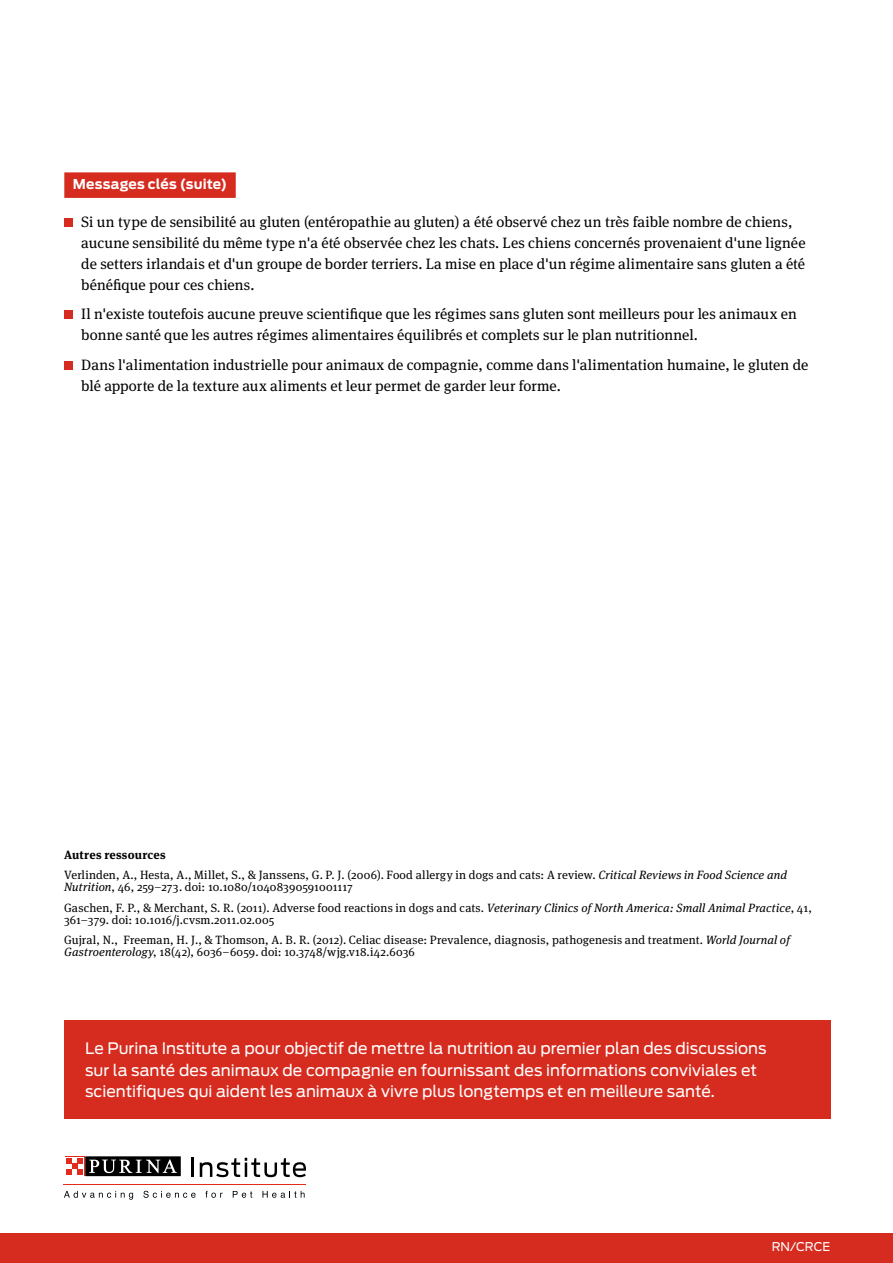
<style>
.page{position:relative;width:893px;height:1263px;background:#fff}
.page>*{position:absolute;margin:0;border:0;box-sizing:border-box;transform-origin:0 0}
.t1{font:15.75px/21.8px "Antenna";color:#fff}
.t2{font:15px/21px "Meta Serif Pro";letter-spacing:.005em;color:#000}
.t3{font:700 13.5px "Antenna";letter-spacing:.01em;color:#fff}
.t4{font:12px/20.5px "Meta Serif Pro";letter-spacing:.01em;color:#000}
.t5{font:12px "Antenna";letter-spacing:-.005em;color:#fff}
.s1{font-weight:700}
.s2{font-style:italic}
</style>
<div class="page">
<div style="left:0;top:1233px;width:893px;height:30px;background:#d62b1f"></div>
<hr style="left:64px;top:1184px;width:242px;height:1px;background:#e52a1b">
<svg style="left:192px;top:1158px;width:2px;height:19px"></svg>
<svg style="left:200px;top:1158px;width:106px;height:19px"></svg>
<svg style="left:64px;top:1191px;width:69px;height:9px"></svg>
<svg style="left:143px;top:1191px;width:53px;height:7px"></svg>
<svg style="left:205px;top:1191px;width:18px;height:7px"></svg>
<svg style="left:233px;top:1191px;width:19px;height:7px"></svg>
<svg style="left:262px;top:1191px;width:43px;height:7px"></svg>
<svg style="left:85px;top:1176px;width:96px;height:1px"></svg>
<svg style="left:65px;top:1156px;width:20px;height:20px"></svg>
<div style="left:85px;top:1156px;width:96px;height:20px;background:#000"></div>
<svg style="left:89px;top:1159px;width:88px;height:14px"></svg>
<div style="left:65px;top:1157px;width:19px;height:18px;background:#fff"></div>
<svg style="left:66px;top:1158px;width:17px;height:17px"></svg>
<div style="left:64px;top:172px;width:172px;height:26px;background:#d62b1f"></div>
<div style="left:64px;top:218px;width:9px;height:9px;background:#d62b1f"></div>
<div style="left:64px;top:311px;width:9px;height:8px;background:#d62b1f"></div>
<div style="left:64px;top:361px;width:9px;height:9px;background:#d62b1f"></div>
<div style="left:64px;top:1020px;width:766px;height:99px;background:#d62b1f"></div>
<p class="t3" style="left:73px;top:175px;width:156px">Messages clés (suite)</p>
<p class="t2" style="left:81px;top:210px;width:726px">Si un type de sensibilité au gluten (entéropathie au gluten) a été observé chez un très faible nombre de chiens, aucune sensibilité du même type n'a été observée chez les chats. Les chiens concernés provenaient d'une lignée de setters irlandais et d'un groupe de border terriers. La mise en place d'un régime alimentaire sans gluten a été bénéfique pour ces chiens.</p>
<p class="t2" style="left:81px;top:303px;width:717px">Il n'existe toutefois aucune preuve scientifique que les régimes sans gluten sont meilleurs pour les animaux en bonne santé que les autres régimes alimentaires équilibrés et complets sur le plan nutritionnel.</p>
<p class="t2" style="left:81px;top:353px;width:728px">Dans l'alimentation industrielle pour animaux de compagnie, comme dans l'alimentation humaine, le gluten de blé apporte de la texture aux aliments et leur permet de garder leur forme.</p>
<p class="t4" style="left:64px;top:844px;width:724px"><span class="s1">Autres ressources<br></span>Verlinden, A., Hesta, A., Millet, S., &amp; Janssens, G. P. J. (2006). Food allergy in dogs and cats: A review. <span class="s2">Critical Reviews in Food Science and</span></p>
<p class="t4" style="left:64px;top:876px;width:749px"><span class="s2">Nutrition</span>, 46, 259–273. doi: 10.1080/10408390591001117<br>Gaschen, F. P., &amp; Merchant, S. R. (2011). Adverse food reactions in dogs and cats. <span class="s2">Veterinary Clinics of North America: Small Animal Practice</span>, 41,</p>
<p class="t4" style="left:64px;top:909px;width:727px">361–379. doi: 10.1016/j.cvsm.2011.02.005<br>Gujral, N., Freeman, H. J., &amp; Thomson, A. B. R. (2012). Celiac disease: Prevalence, diagnosis, pathogenesis and treatment. <span class="s2">World Journal of</span></p>
<p class="t4" style="left:64px;top:941px;width:352px"><span class="s2">Gastroenterology</span>, 18(42), 6036–6059. doi: 10.3748/wjg.v18.i42.6036</p>
<p class="t1" style="left:85px;top:1037px;width:683px">Le Purina Institute a pour objectif de mettre la nutrition au premier plan des discussions sur la santé des animaux de compagnie en fournissant des informations conviviales et scientifiques qui aident les animaux à vivre plus longtemps et en meilleure santé.</p>
<p class="t5" style="left:772px;top:1239px;width:60px">RN/CRCE</p>
</div>
